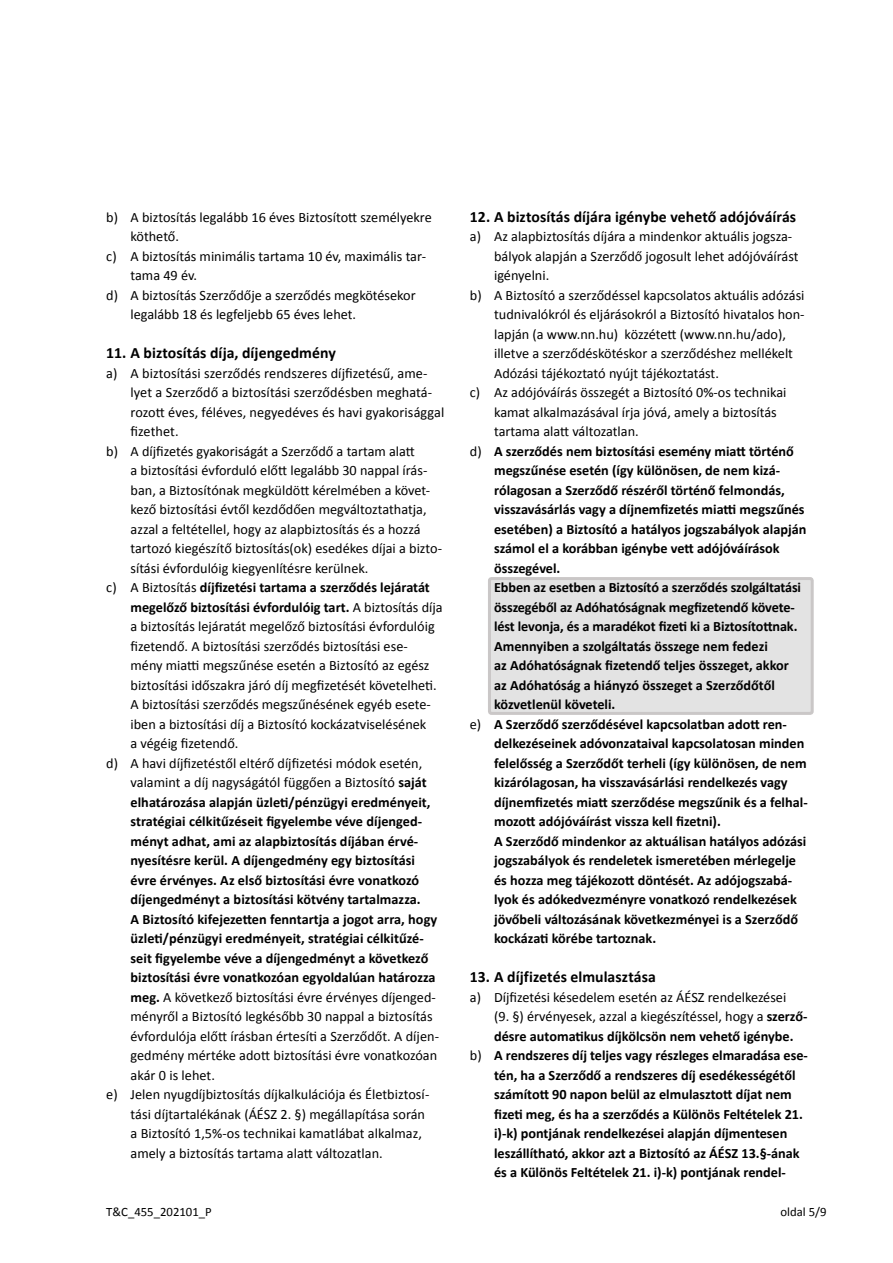
<style>
.page{position:relative;width:893px;height:1263px;background:#fff}
.page>*{position:absolute;margin:0;border:0;box-sizing:border-box;transform-origin:0 0}
.ALCIM{font:700 15.75px "Calibri";letter-spacing:.005em;color:#000}
.kenyérszöveg{font:700 14.25px/19.5px "Calibri";color:#000}
.kenyérszöveg-2{font:14.25px/19.5px "Calibri";color:#000}
.t1{font:12.75px "Calibri";color:#000}
.s1{font-weight:700}
.s2{font-weight:400}
</style>
<div class="page">
<div style="left:489px;top:578px;width:323px;height:135px;background:#e3e3e3;border-radius:2px"></div>
<div style="left:488px;top:577px;width:326px;height:138px;border:3px solid #cac7c7;border-radius:2px"></div>
<p class="kenyérszöveg-2" style="left:131px;top:207px;width:303px;text-indent:-24px">b) A biztosítás legalább 16 éves Biztosított személyekre köthető.</p>
<p class="kenyérszöveg-2" style="left:131px;top:246px;width:297px;text-indent:-24px">c) A biztosítás minimális tartama 10 év, maximális tar&shy;tama 49 év.</p>
<p class="kenyérszöveg-2" style="left:131px;top:285px;width:287px;text-indent:-24px">d) A biztosítás Szerződője a szerződés megkötésekor legalább 18 és legfeljebb 65 éves lehet.</p>
<p class="ALCIM" style="left:106px;top:343px;width:231px">11. A biztosítás díja, díjengedmény</p>
<p class="kenyérszöveg-2" style="left:131px;top:363px;width:315px;text-indent:-24px">a) A biztosítási szerződés rendszeres díjfizetésű, ame&shy;lyet a Szerződő a biztosítási szerződésben meghatá&shy;rozott éves, féléves, negyedéves és havi gyakorisággal fizethet.</p>
<p class="kenyérszöveg-2" style="left:131px;top:441px;width:313px;text-indent:-24px">b) A díjfizetés gyakoriságát a Szerződő a tartam alatt<br>a biztosítási évforduló előtt legalább 30 nappal írás&shy;ban, a Biztosítónak megküldött kérelmében a követ&shy;kező biztosítási évtől kezdődően megváltoztathatja, azzal a feltétellel, hogy az alapbiztosítás és a hozzá tartozó kiegészítő biztosítás(ok) esedékes díjai a bizto&shy;sítási évfordulóig kiegyenlítésre kerülnek.</p>
<p class="kenyérszöveg-2" style="left:131px;top:578px;width:314px;text-indent:-24px">c) A Biztosítás <span class="s1">díjfizetési tartama a szerződés lejáratát megelőző biztosítási évfordulóig tart.</span> A biztosítás díja a biztosítás lejáratát megelőző biztosítási évfordulóig fizetendő. A biztosítási szerződés biztosítási ese&shy;mény miatti megszűnése esetén a Biztosító az egész biztosítási időszakra járó díj megfizetését követelheti.<br>A biztosítási szerződés megszűnésének egyéb esete&shy;iben a biztosítási díj a Biztosító kockázatviselésének<br>a végéig fizetendő.</p>
<p class="kenyérszöveg" style="left:131px;top:753px;width:310px;text-indent:-24px"><span class="s2">d) A havi díjfizetéstől eltérő díjfizetési módok esetén, valamint a díj nagyságától függően a Biztosító</span> saját elhatározása alapján üzleti/pénzügyi eredményeit, stratégiai célkitűzéseit figyelembe véve díjenged&shy;ményt adhat, ami az alapbiztosítás díjában érvé&shy;nyesítésre kerül. A díjengedmény egy biztosítási évre érvényes. Az első biztosítási évre vonatkozó díjengedményt a biztosítási kötvény tartalmazza.<br>A Biztosító kifejezetten fenntartja a jogot arra, hogy üzleti/pénzügyi eredményeit, stratégiai célkitűzé&shy;seit figyelembe véve a díjengedményt a következő biztosítási évre vonatkozóan egyoldalúan határozza meg. <span class="s2">A következő biztosítási évre érvényes díjenged&shy;ményről a Biztosító legkésőbb 30 nappal a biztosítás évfordulója előtt írásban értesíti a Szerződőt. A díjen&shy;gedmény mértéke adott biztosítási évre vonatkozóan akár 0 is lehet.</span></p>
<p class="kenyérszöveg-2" style="left:131px;top:1085px;width:300px;text-indent:-24px">e) Jelen nyugdíjbiztosítás díjkalkulációja és Életbiztosí&shy;tási díjtartalékának (ÁÉSZ 2. §) megállapítása során a Biztosító 1,5%-os technikai kamatlábat alkalmaz, amely a biztosítás tartama alatt változatlan.</p>
<p class="t1" style="left:106px;top:1204px;width:107px">T&amp;C_455_202101_P</p>
<p class="ALCIM" style="left:470px;top:207px;width:328px">12. A biztosítás díjára igénybe vehető adójóváírás</p>
<p class="kenyérszöveg-2" style="left:494px;top:227px;width:306px;text-indent:-24px">a) Az alapbiztosítás díjára a mindenkor aktuális jogsza&shy;bályok alapján a Szerződő jogosult lehet adójóváírást igényelni.</p>
<p class="kenyérszöveg-2" style="left:494px;top:285px;width:312px;text-indent:-24px">b) A Biztosító a szerződéssel kapcsolatos aktuális adózási tudnivalókról és eljárásokról a Biztosító hivatalos hon&shy;lapján (a www.nn.hu) közzétett (www.nn.hu/ado), illetve a szerződéskötéskor a szerződéshez mellékelt Adózási tájékoztató nyújt tájékoztatást.</p>
<p class="kenyérszöveg-2" style="left:494px;top:383px;width:294px;text-indent:-24px">c) Az adójóváírás összegét a Biztosító 0%-os technikai kamat alkalmazásával írja jóvá, amely a biztosítás tartama alatt változatlan.</p>
<p class="kenyérszöveg" style="left:494px;top:441px;width:314px;text-indent:-24px"><span class="s2">d)</span> A szerződés nem biztosítási esemény miatt történő megszűnése esetén (így különösen, de nem kizá&shy;rólagosan a Szerződő részéről történő felmondás, visszavásárlás vagy a díjnemfizetés miatti megszűnés esetében) a Biztosító a hatályos jogszabályok alapján számol el a korábban igénybe vett adójóváírások összegével.<br>Ebben az esetben a Biztosító a szerződés szolgáltatási összegéből az Adóhatóságnak megfizetendő követe&shy;lést levonja, és a maradékot fizeti ki a Biztosítottnak.<br>Amennyiben a szolgáltatás összege nem fedezi<br>az Adóhatóságnak fizetendő teljes összeget, akkor<br>az Adóhatóság a hiányzó összeget a Szerződőtől közvetlenül követeli.</p>
<p class="kenyérszöveg" style="left:494px;top:714px;width:315px;text-indent:-24px"><span class="s2">e)</span> A Szerződő szerződésével kapcsolatban adott ren&shy;delkezéseinek adóvonzataival kapcsolatosan minden felelősség a Szerződőt terheli (így különösen, de nem kizárólagosan, ha visszavásárlási rendelkezés vagy díjnemfizetés miatt szerződése megszűnik és a felhal&shy;mozott adójóváírást vissza kell fizetni).<br>A Szerződő mindenkor az aktuálisan hatályos adózási jogszabályok és rendeletek ismeretében mérlegelje és hozza meg tájékozott döntését. Az adójogszabá&shy;lyok és adókedvezményre vonatkozó rendelkezések jövőbeli változásának következményei is a Szerződő kockázati körébe tartoznak.</p>
<p class="ALCIM" style="left:470px;top:967px;width:188px">13. A díjfizetés elmulasztása</p>
<p class="kenyérszöveg-2" style="left:494px;top:987px;width:315px;text-indent:-24px">a) Díjfizetési késedelem esetén az ÁÉSZ rendelkezései<br>(9. §) érvényesek, azzal a kiegészítéssel, hogy a <span class="s1">szerző&shy;désre automatikus díjkölcsön nem vehető igénybe.</span></p>
<p class="kenyérszöveg" style="left:494px;top:1046px;width:315px;text-indent:-24px"><span class="s2">b)</span> A rendszeres díj teljes vagy részleges elmaradása ese&shy;tén, ha a Szerződő a rendszeres díj esedékességétől számított 90 napon belül az elmulasztott díjat nem fizeti meg, és ha a szerződés a Különös Feltételek 21. i)-k) pontjának rendelkezései alapján díjmentesen leszállítható, akkor azt a Biztosító az ÁÉSZ 13.§-ának és a Különös Feltételek 21. i)-k) pontjának rendel-</p>
<p class="t1" style="left:780px;top:1204px;width:48px">oldal 5/9</p>
</div>
